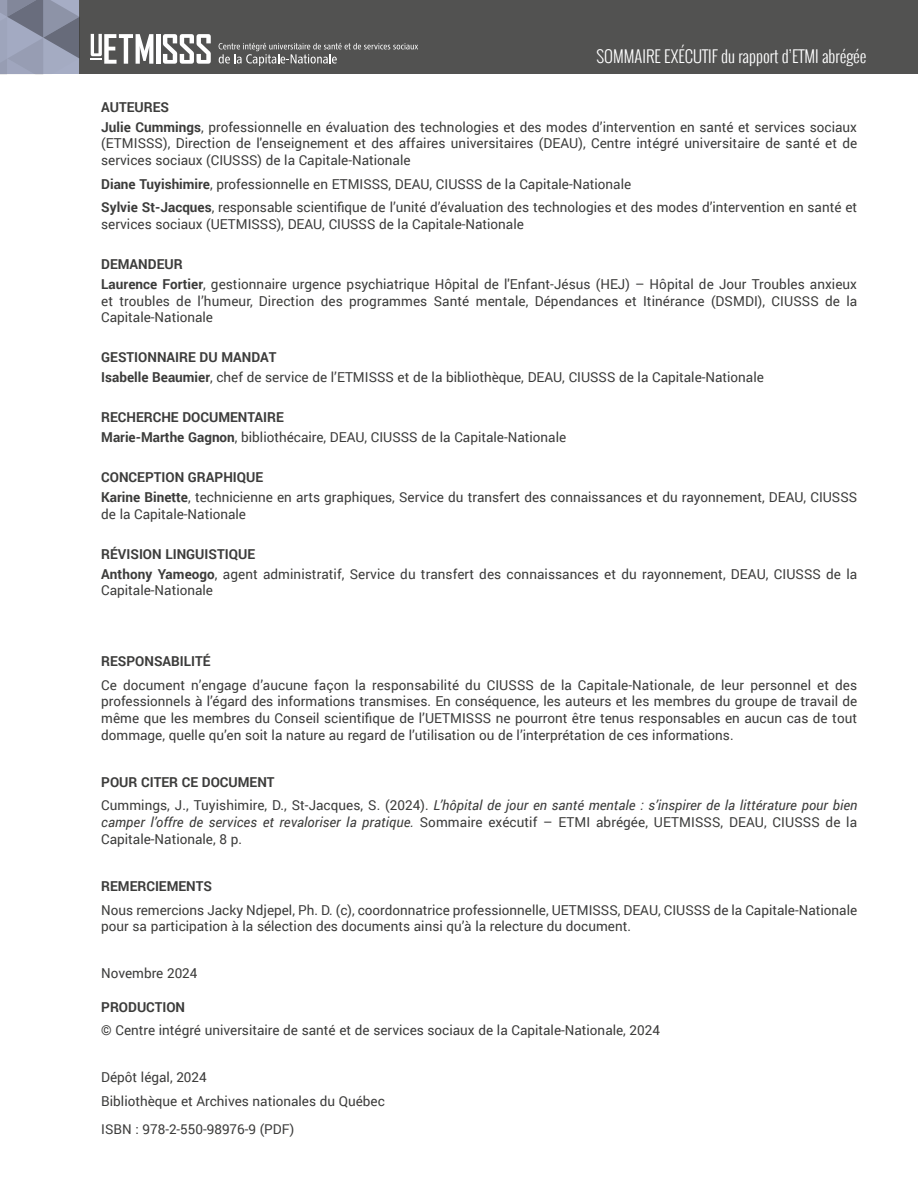
<style>
.page{position:relative;width:918px;height:1188px;background:#fff}
.page>*{position:absolute;margin:0;border:0;box-sizing:border-box;transform-origin:0 0}
.t1{font:300 16.5px "Oswald";color:#fff}
.t2{font:13.65px/20px "Roboto";color:#3c3c3b}
.t3{font:italic 13.65px/23.5px "Roboto";letter-spacing:.005em;color:#3c3c3b}
.t4{font:700 13.65px "Roboto";color:#3c3c3b}
.t5{font:13.5px "Roboto";color:#3c3c3b}
.s1{font-weight:700}
.s2{font-weight:700;font-style:normal}
.s3{font-style:normal}
.s4{font-style:italic}
</style>
<div class="page">
<div style="left:0;top:0;width:918px;height:74px;background:#525251"></div>
<svg style="left:0;top:0;width:79px;height:74px;background:#8e93a8"></svg>
<hr style="left:156px;top:34px;width:4px;height:30px;background:#fff">
<svg style="left:163px;top:34px;width:48px;height:30px"></svg>
<svg style="left:91px;top:34px;width:62px;height:30px"></svg>
<svg style="left:219px;top:43px;width:199px;height:23px"></svg>
<p class="t1" style="left:597px;top:44px;width:272px">SOMMAIRE EXÉCUTIF du rapport d’ETMI abrégée</p>
<p class="t2" style="left:101px;top:96px;width:757px"><span class="s1">AUTEURES<br>Julie Cummings</span>, professionnelle en évaluation des technologies et des modes d’intervention en santé et services sociaux</p>
<p class="t2" style="left:101px;top:135px;width:758px;line-height:16.6px">(ETMISSS), Direction de l'enseignement et des affaires universitaires (DEAU), Centre intégré universitaire de santé et de services sociaux (CIUSSS) de la Capitale-Nationale</p>
<p class="t2" style="left:101px;top:171px;width:758px;line-height:23.5px"><span class="s1">Diane Tuyishimire</span>, professionnelle en ETMISSS, DEAU, CIUSSS de la Capitale-Nationale<br><span class="s1">Sylvie St-Jacques</span>, responsable scientifique de l’unité d’évaluation des technologies et des modes d’intervention en santé et</p>
<p class="t2" style="left:101px;top:213px;width:424px">services sociaux (UETMISSS), DEAU, CIUSSS de la Capitale-Nationale</p>
<p class="t2" style="left:101px;top:253px;width:757px"><span class="s1">DEMANDEUR<br>Laurence Fortier</span>, gestionnaire urgence psychiatrique Hôpital de l'Enfant-Jésus (HEJ) – Hôpital de Jour Troubles anxieux</p>
<p class="t2" style="left:101px;top:292px;width:758px;line-height:16.6px">et troubles de l’humeur, Direction des programmes Santé mentale, Dépendances et Itinérance (DSMDI), CIUSSS de la<br>Capitale-Nationale</p>
<p class="t2" style="left:101px;top:347px;width:664px"><span class="s1">GESTIONNAIRE DU MANDAT<br>Isabelle Beaumier</span>, chef de service de l’ETMISSS et de la bibliothèque, DEAU, CIUSSS de la Capitale-Nationale</p>
<p class="t2" style="left:101px;top:407px;width:466px"><span class="s1">RECHERCHE DOCUMENTAIRE<br>Marie-Marthe Gagnon</span>, bibliothécaire, DEAU, CIUSSS de la Capitale-Nationale</p>
<p class="t2" style="left:101px;top:467px;width:758px"><span class="s1">CONCEPTION GRAPHIQUE<br>Karine Binette</span>, technicienne en arts graphiques, Service du transfert des connaissances et du rayonnement, DEAU, CIUSSS</p>
<p class="t2" style="left:101px;top:503px;width:146px">de la Capitale-Nationale</p>
<p class="t2" style="left:101px;top:543px;width:758px"><span class="s1">RÉVISION LINGUISTIQUE<br>Anthony Yameogo</span>, agent administratif, Service du transfert des connaissances et du rayonnement, DEAU, CIUSSS de la</p>
<p class="t2" style="left:101px;top:580px;width:113px">Capitale-Nationale</p>
<p class="t4" style="left:101px;top:652px;width:111px">RESPONSABILITÉ</p>
<p class="t2" style="left:101px;top:676px;width:757px;line-height:16.6px;text-align:justify">Ce document n’engage d’aucune façon la responsabilité du CIUSSS de la Capitale-Nationale, de leur personnel et des professionnels à l’égard des informations transmises. En conséquence, les auteurs et les membres du groupe de travail de même que les membres du Conseil scientifique de l’UETMISSS ne pourront être tenus responsables en aucun cas de tout dommage, quelle qu’en soit la nature au regard de l’utilisation ou de l’interprétation de ces informations.</p>
<p class="t3" style="left:101px;top:770px;width:758px"><span class="s2">POUR CITER CE DOCUMENT<br></span><span class="s3">Cummings, J., Tuyishimire, D., St-Jacques, S. (2024).</span> L’hôpital de jour en santé mentale : s’inspirer de la littérature pour bien</p>
<p class="t2" style="left:101px;top:813px;width:757px;line-height:16.8px"><span class="s4">camper l’offre de services et revaloriser la pratique.</span> Sommaire exécutif – ETMI abrégée, UETMISSS, DEAU, CIUSSS de la<br>Capitale-Nationale, 8 p.</p>
<p class="t4" style="left:101px;top:877px;width:112px">REMERCIEMENTS</p>
<p class="t2" style="left:101px;top:901px;width:757px;line-height:16.6px">Nous remercions Jacky Ndjepel, Ph. D. (c), coordonnatrice professionnelle, UETMISSS, DEAU, CIUSSS de la Capitale-Nationale pour sa participation à la sélection des documents ainsi qu’à la relecture du document.</p>
<p class="t2" style="left:101px;top:963px;width:98px">Novembre 2024</p>
<p class="t4" style="left:101px;top:997px;width:85px">PRODUCTION</p>
<p class="t2" style="left:101px;top:1020px;width:560px">© Centre intégré universitaire de santé et de services sociaux de la Capitale-Nationale, 2024</p>
<p class="t2" style="left:101px;top:1065px;width:285px;line-height:23.5px">Dépôt légal, 2024<br>Bibliothèque et Archives nationales du Québec</p>
<p class="t5" style="left:101px;top:1120px;width:195px">ISBN : 978-2-550-98976-9 (PDF)</p>
</div>
